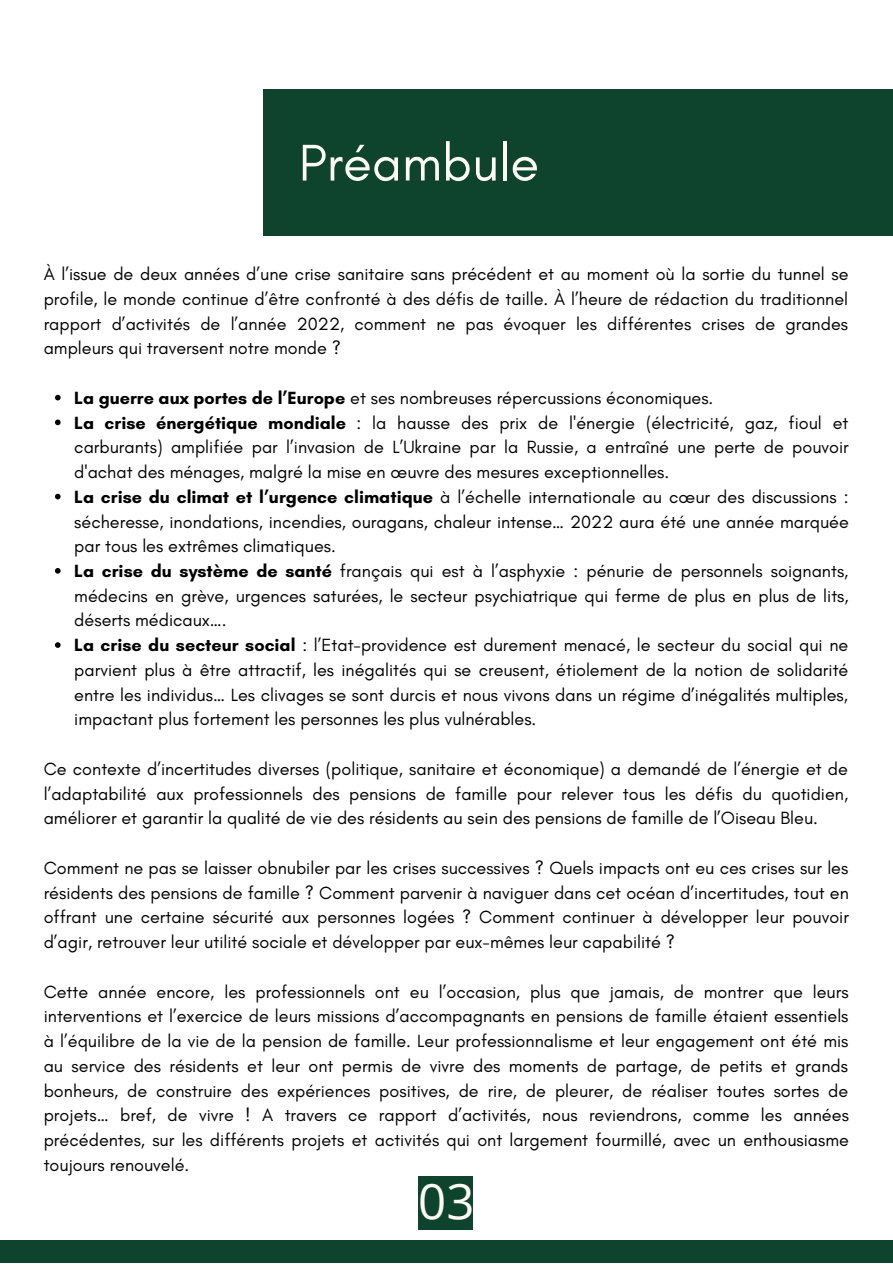
<style>
.page{position:relative;width:893px;height:1264px;background:#fff}
.page>*{position:absolute;margin:0;border:0;box-sizing:border-box;transform-origin:0 0}
.t1{font:52.5px "Glacial Indifference";color:#fffcf5}
.t2{font:49.05px "Open Sans";color:#fffcf5}
.t3{font:18px/24.8px "Glacial Indifference";color:#000;text-align:justify}
.s1{font-weight:700}
</style>
<div class="page">
<div style="left:0;top:1240px;width:892px;height:22px;background:#0e442d"></div>
<div style="left:263px;top:89px;width:629px;height:146px;background:#0e442d"></div>
<div style="left:418px;top:1176px;width:54px;height:53px;background:#0e442d"></div>
<svg style="left:55px;top:395px;width:6px;height:5px"></svg>
<svg style="left:55px;top:419px;width:6px;height:6px"></svg>
<svg style="left:55px;top:494px;width:6px;height:5px"></svg>
<svg style="left:55px;top:568px;width:6px;height:5px"></svg>
<svg style="left:55px;top:642px;width:6px;height:6px"></svg>
<h1 class="t1" style="left:299px;top:131px;width:241px">Préambule</h1>
<p class="t3" style="left:44px;top:261px;width:806px">À l’issue de deux années d’une crise sanitaire sans précédent et au moment où la sortie du tunnel se profile, le monde continue d’être confronté à des défis de taille. À l’heure de rédaction du traditionnel rapport d’activités de l’année 2022, comment ne pas évoquer les différentes crises de grandes ampleurs qui traversent notre monde ?</p>
<p class="t3" style="left:74px;top:385px;width:776px;text-align:left"><span class="s1">La guerre aux portes de l’Europe</span> et ses nombreuses répercussions économiques.<br><span class="s1">La crise énergétique mondiale</span> : la hausse des prix de l'énergie (électricité, gaz, fioul et carburants) amplifiée par l’invasion de L’Ukraine par la Russie, a entraîné une perte de pouvoir d'achat des ménages, malgré la mise en œuvre des mesures exceptionnelles.<br><span class="s1">La crise du climat et l’urgence climatique</span> à l’échelle internationale au cœur des discussions : sécheresse, inondations, incendies, ouragans, chaleur intense… 2022 aura été une année marquée par tous les extrêmes climatiques.<br><span class="s1">La crise du système de santé</span> français qui est à l’asphyxie : pénurie de personnels soignants, médecins en grève, urgences saturées, le secteur psychiatrique qui ferme de plus en plus de lits, déserts médicaux….<br><span class="s1">La crise du secteur social</span> : l’Etat-providence est durement menacé, le secteur du social qui ne parvient plus à être attractif, les inégalités qui se creusent, étiolement de la notion de solidarité entre les individus… Les clivages se sont durcis et nous vivons dans un régime d’inégalités multiples, impactant plus fortement les personnes les plus vulnérables.</p>
<p class="t3" style="left:44px;top:756px;width:806px">Ce contexte d’incertitudes diverses (politique, sanitaire et économique) a demandé de l’énergie et de l’adaptabilité aux professionnels des pensions de famille pour relever tous les défis du quotidien, améliorer et garantir la qualité de vie des résidents au sein des pensions de famille de l’Oiseau Bleu.</p>
<p class="t3" style="left:44px;top:855px;width:806px">Comment ne pas se laisser obnubiler par les crises successives ? Quels impacts ont eu ces crises sur les résidents des pensions de famille ? Comment parvenir à naviguer dans cet océan d’incertitudes, tout en offrant une certaine sécurité aux personnes logées ? Comment continuer à développer leur pouvoir d’agir, retrouver leur utilité sociale et développer par eux-mêmes leur capabilité ?</p>
<p class="t3" style="left:44px;top:978px;width:806px">Cette année encore, les professionnels ont eu l’occasion, plus que jamais, de montrer que leurs interventions et l’exercice de leurs missions d’accompagnants en pensions de famille étaient essentiels à l’équilibre de la vie de la pension de famille. Leur professionnalisme et leur engagement ont été mis au service des résidents et leur ont permis de vivre des moments de partage, de petits et grands bonheurs, de construire des expériences positives, de rire, de pleurer, de réaliser toutes sortes de projets… bref, de vivre ! A travers ce rapport d’activités, nous reviendrons, comme les années précédentes, sur les différents projets et activités qui ont largement fourmillé, avec un enthousiasme toujours renouvelé.</p>
<h2 class="t2" style="left:418px;top:1166px;width:58px">03</h2>
</div>
